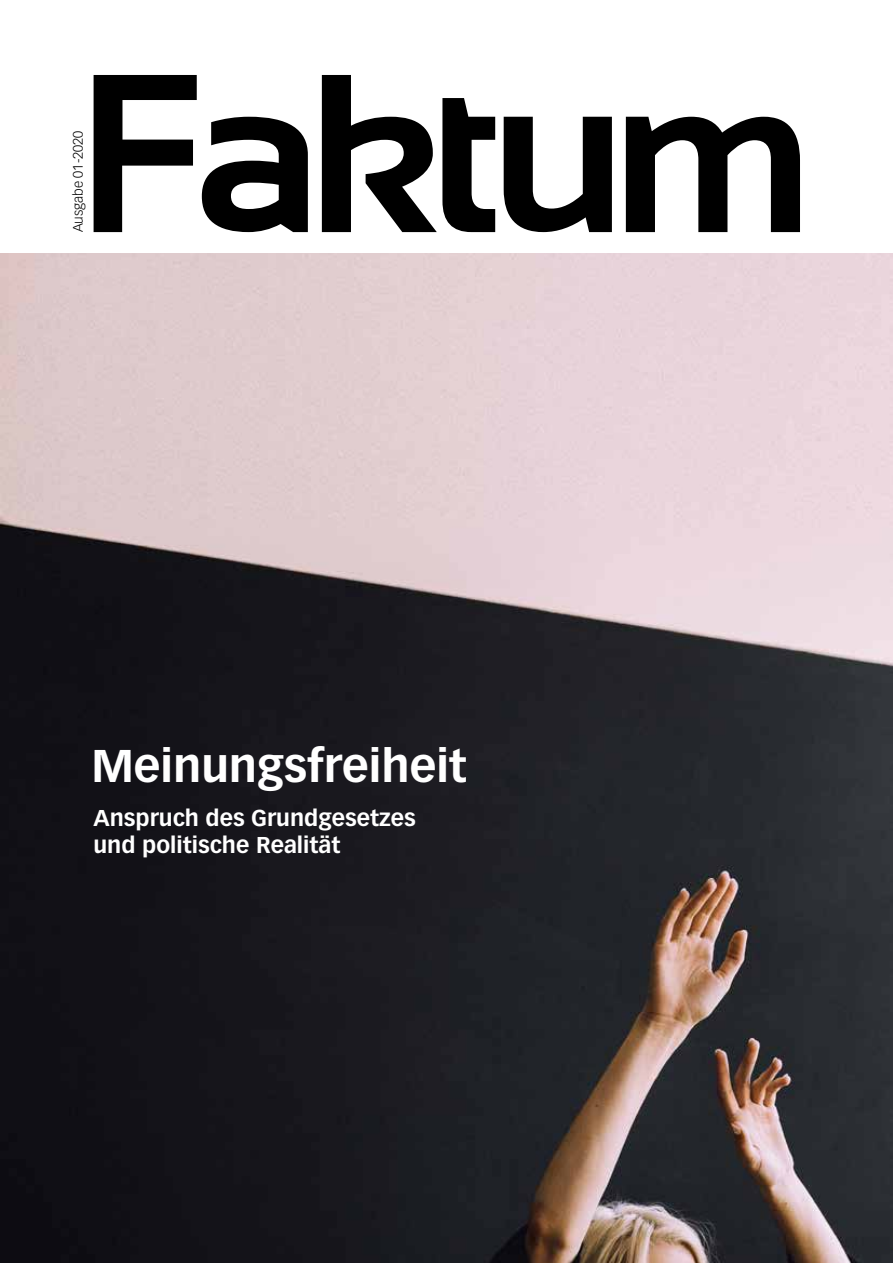
<style>
.page{position:relative;width:893px;height:1263px;background:#fff}
.page>*{position:absolute;margin:0;border:0;box-sizing:border-box;transform-origin:0 0}
.t1{font:700 225px "Sansation";letter-spacing:-.06em;color:#000}
.t2{font:700 45px "Vectora LT Pro";color:#fff}
.t3{font:700 22.5px/27px "Vectora LT Pro";color:#fff}
.t4{font:300 13.5px "Vectora LT Pro";color:#000}
</style>
<div class="page">
<img style="left:0;top:253px;width:893px;height:1010px">
<p class="t4" style="left:70px;top:232px;width:103px;rotate:-90deg">Ausgabe 01-2020</p>
<h1 class="t1" style="left:77px;top:26px;width:738px">Faktum</h1>
<h2 class="t2" style="left:91px;top:739px;width:377px">Meinungsfreiheit</h2>
<p class="t3" style="left:94px;top:804px;width:324px">Anspruch des Grundgesetzes und politische Realität</p>
</div>
